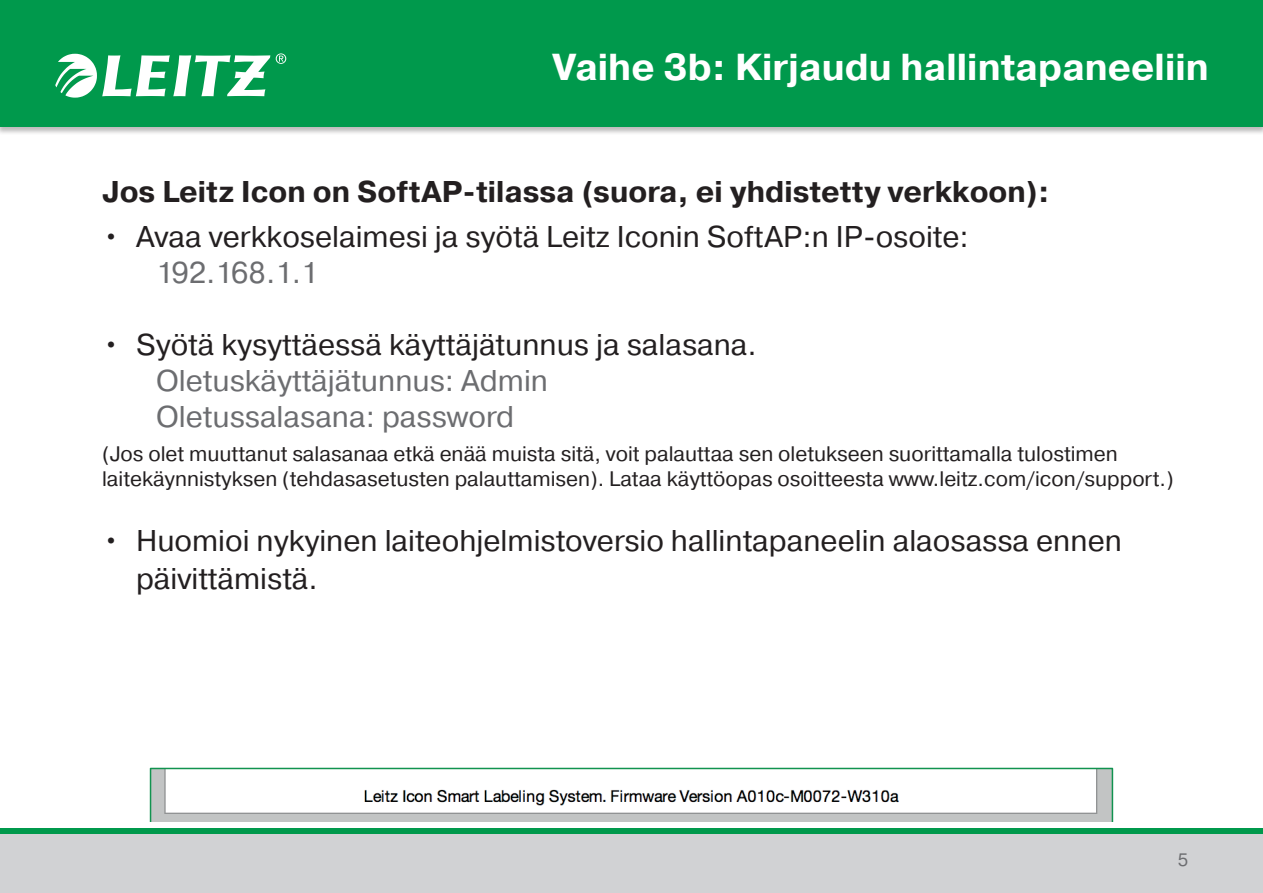
<style>
.page{position:relative;width:1263px;height:893px;background:#fff}
.page>*{position:absolute;margin:0;border:0;box-sizing:border-box;transform-origin:0 0}
.t1{font:700 37.5px "Pragmatica";color:#fff}
.t2{font:30px/37.8px "Pragmatica";color:#231f20}
.t3{font:30px/36px "Pragmatica";color:#6c6d70}
.t4{font:700 30px "Pragmatica";color:#231f20}
.t5{font:21px/25.2px "Pragmatica";color:#231f20}
.t6{font:18px "Pragmatica";color:#6c6d70}
</style>
<div class="page">
<div style="left:0;top:0;width:1263px;height:135px;background:#231f20;opacity:.3"></div>
<div style="left:0;top:0;width:1263px;height:126px;background:#00994c"></div>
<img style="left:55px;top:53px;width:231px;height:45px">
<div style="left:0;top:828px;width:1263px;height:6px;background:#00994c"></div>
<div style="left:0;top:834px;width:1263px;height:59px;background:#d1d2d4"></div>
<svg style="left:150px;top:768px;width:963px;height:53px"></svg>
<h1 class="t1" style="left:552px;top:43px;width:658px">Vaihe 3b: Kirjaudu hallintapaneeliin</h1>
<h2 class="t4" style="left:102px;top:172px;width:949px">Jos Leitz Icon on SoftAP-tilassa (suora, ei yhdistetty verkkoon):</h2>
<h2 class="t2" style="left:102px;top:218px;width:868px">• Avaa verkkoselaimesi ja syötä Leitz Iconin SoftAP:n IP-osoite:</h2>
<h2 class="t3" style="left:156px;top:255px;width:164px">192.168.1.1</h2>
<h2 class="t2" style="left:102px;top:326px;width:656px">• Syötä kysyttäessä käyttäjätunnus ja salasana.</h2>
<h2 class="t3" style="left:156px;top:363px;width:393px">Oletuskäyttäjätunnus: Admin<br>Oletussalasana: password</h2>
<p class="t5" style="left:102px;top:442px;width:1073px">(Jos olet muuttanut salasanaa etkä enää muista sitä, voit palauttaa sen oletukseen suorittamalla tulostimen laitekäynnistyksen (tehdasasetusten palauttamisen). Lataa käyttöopas osoitteesta www.leitz.com/icon/support.)</p>
<h2 class="t2" style="left:136px;top:522px;width:987px;text-indent:-34px">• Huomioi nykyinen laiteohjelmistoversio hallintapaneelin alaosassa ennen päivittämistä.</h2>
<p class="t6" style="left:1178px;top:849px;width:12px">5</p>
</div>
